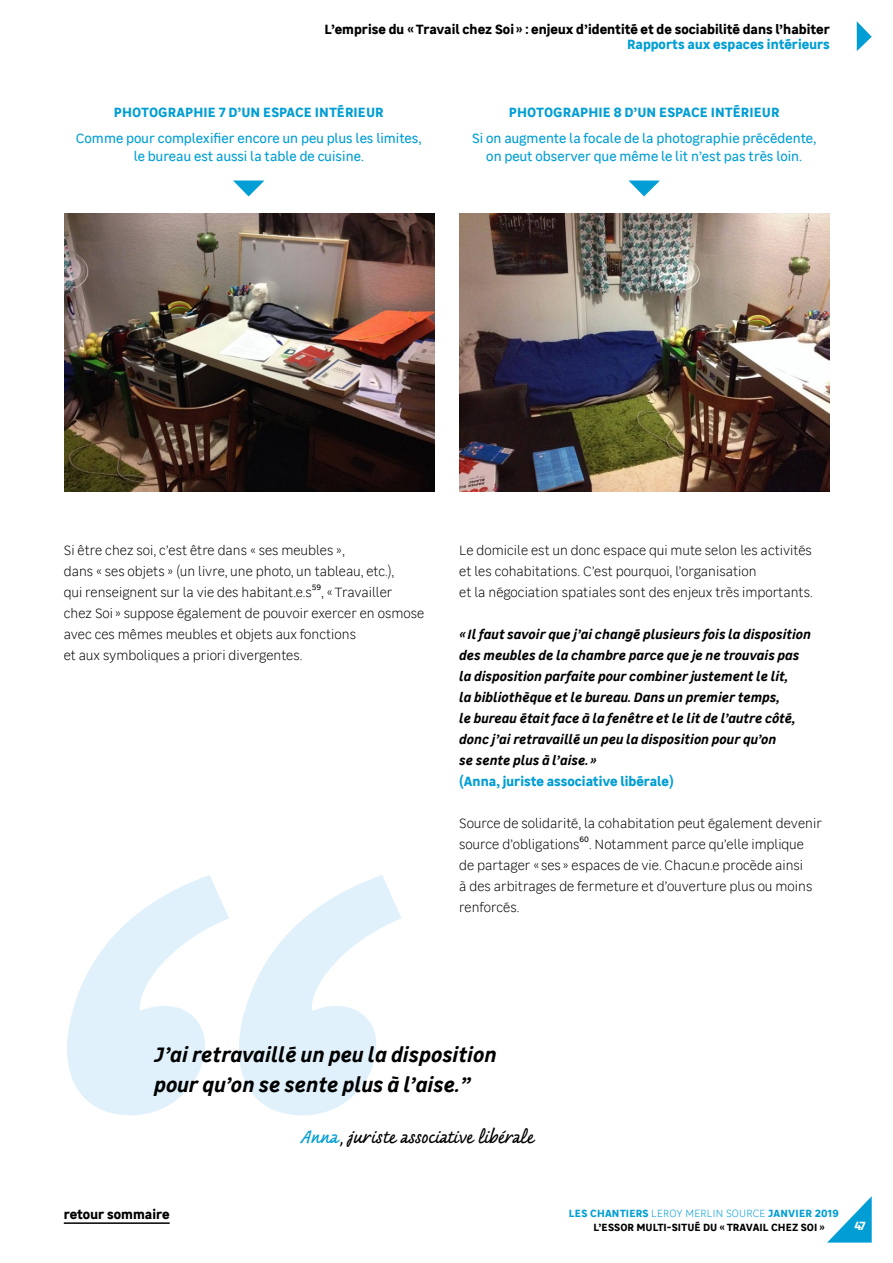
<style>
.page{position:relative;width:893px;height:1263px;background:#fff}
.page>*{position:absolute;margin:0;border:0;box-sizing:border-box;transform-origin:0 0}
.t1{font:italic 700 21px/30px "Leroy Merlin Sans";color:#000}
.t2{font:21px "Leroy Merlin Script";color:#000}
.t3{font:300 13.5px/21px "Leroy Merlin Sans";color:#000}
.t4{font:italic 700 13.5px/21px "Leroy Merlin Sans";color:#000}
.t5{font:13.5px/18px "Leroy Merlin Sans";color:#009ed4;text-align:center}
.t6{font:700 13.5px "Leroy Merlin Sans";color:#009ed4}
.t7{font:700 13.5px "Leroy Merlin Sans";color:#000}
.t8{font:700 12px "Leroy Merlin Sans";color:#fff}
.t9{font:700 10.5px/13.5px "Leroy Merlin Sans";letter-spacing:.01em;color:#000}
.t10{font:7.8px "Leroy Merlin Sans";color:#000}
.s1{color:#009ed4}
.s2{font-weight:300;color:#009ed4}
</style>
<div class="page">
<svg style="left:857px;top:21px;width:15px;height:30px"></svg>
<svg style="left:67px;top:875px;width:334px;height:240px;fill:#e0f1fb"></svg>
<img style="left:65px;top:214px;width:370px;height:277px">
<svg style="left:233px;top:180px;width:31px;height:16px"></svg>
<img style="left:459px;top:214px;width:370px;height:277px">
<svg style="left:628px;top:180px;width:32px;height:16px"></svg>
<svg style="left:827px;top:1196px;width:45px;height:46px"></svg>
<hr style="left:64px;top:1222px;width:106px;height:2px;background:#000">
<p class="t7" style="left:325px;top:19px;width:507px">L’emprise du « Travail chez Soi » : enjeux d’identité et de sociabilité dans l’habiter</p>
<p class="t6" style="left:627px;top:34px;width:204px">Rapports aux espaces intérieurs</p>
<p class="t6" style="left:114px;top:101px;width:271px">PHOTOGRAPHIE 7 D’UN ESPACE INTÉRIEUR</p>
<p class="t5" style="left:76px;top:129px;width:347px">Comme pour complexifier encore un peu plus les limites, le bureau est aussi la table de cuisine.</p>
<p class="t6" style="left:509px;top:101px;width:272px">PHOTOGRAPHIE 8 D’UN ESPACE INTÉRIEUR</p>
<p class="t5" style="left:472px;top:129px;width:346px">Si on augmente la focale de la photographie précédente, on peut observer que même le lit n’est pas très loin.</p>
<p class="t3" style="left:64px;top:539px;width:332px">Si être chez soi, c’est être dans « ses meubles »,<br>dans « ses objets » (un livre, une photo, un tableau, etc.), qui renseignent sur la vie des habitant.e.s</p>
<p class="t10" style="left:312px;top:581px;width:11px">59</p>
<p class="t3" style="left:64px;top:581px;width:362px;text-indent:257px">, « Travailler<br>chez Soi » suppose également de pouvoir exercer en osmose avec ces mêmes meubles et objets aux fonctions<br>et aux symboliques a priori divergentes.</p>
<p class="t3" style="left:459px;top:539px;width:355px">Le domicile est un donc espace qui mute selon les activités et les cohabitations. C’est pourquoi, l’organisation<br>et la négociation spatiales sont des enjeux très importants.</p>
<p class="t4" style="left:459px;top:623px;width:354px">« Il faut savoir que j’ai changé plusieurs fois la disposition des meubles de la chambre parce que je ne trouvais pas la disposition parfaite pour combiner justement le lit,<br>la bibliothèque et le bureau. Dans un premier temps,<br>le bureau était face à la fenêtre et le lit de l’autre côté, donc j’ai retravaillé un peu la disposition pour qu’on<br>se sente plus à l’aise. »</p>
<p class="t6" style="left:459px;top:771px;width:216px">(Anna, juriste associative libérale)</p>
<p class="t3" style="left:459px;top:812px;width:364px">Source de solidarité, la cohabitation peut également devenir source d’obligations</p>
<p class="t10" style="left:580px;top:833px;width:11px">60</p>
<p class="t3" style="left:459px;top:833px;width:355px;text-indent:130px">. Notamment parce qu’elle implique de partager « ses » espaces de vie. Chacun.e procède ainsi à des arbitrages de fermeture et d’ouverture plus ou moins renforcés.</p>
<h1 class="t1" style="left:154px;top:1038px;width:344px">J’ai retravaillé un peu la disposition pour qu’on se sente plus à l’aise.”</h1>
<h1 class="t2" style="left:301px;top:1123px;width:234px"><span class="s1">Anna</span>, juriste associative libérale</h1>
<p class="t7" style="left:64px;top:1203px;width:107px">retour sommaire</p>
<p class="t9" style="left:593px;top:1206px;width:247px;text-indent:-25px"><span class="s1">LES CHANTIERS</span> <span class="s2">LEROY MERLIN SOURCE</span> <span class="s1">JANVIER 2019<br></span>L’ESSOR MULTI-SITUÉ DU « TRAVAIL CHEZ SOI »</p>
<p class="t8" style="left:854px;top:1216px;width:13px">47</p>
</div>
